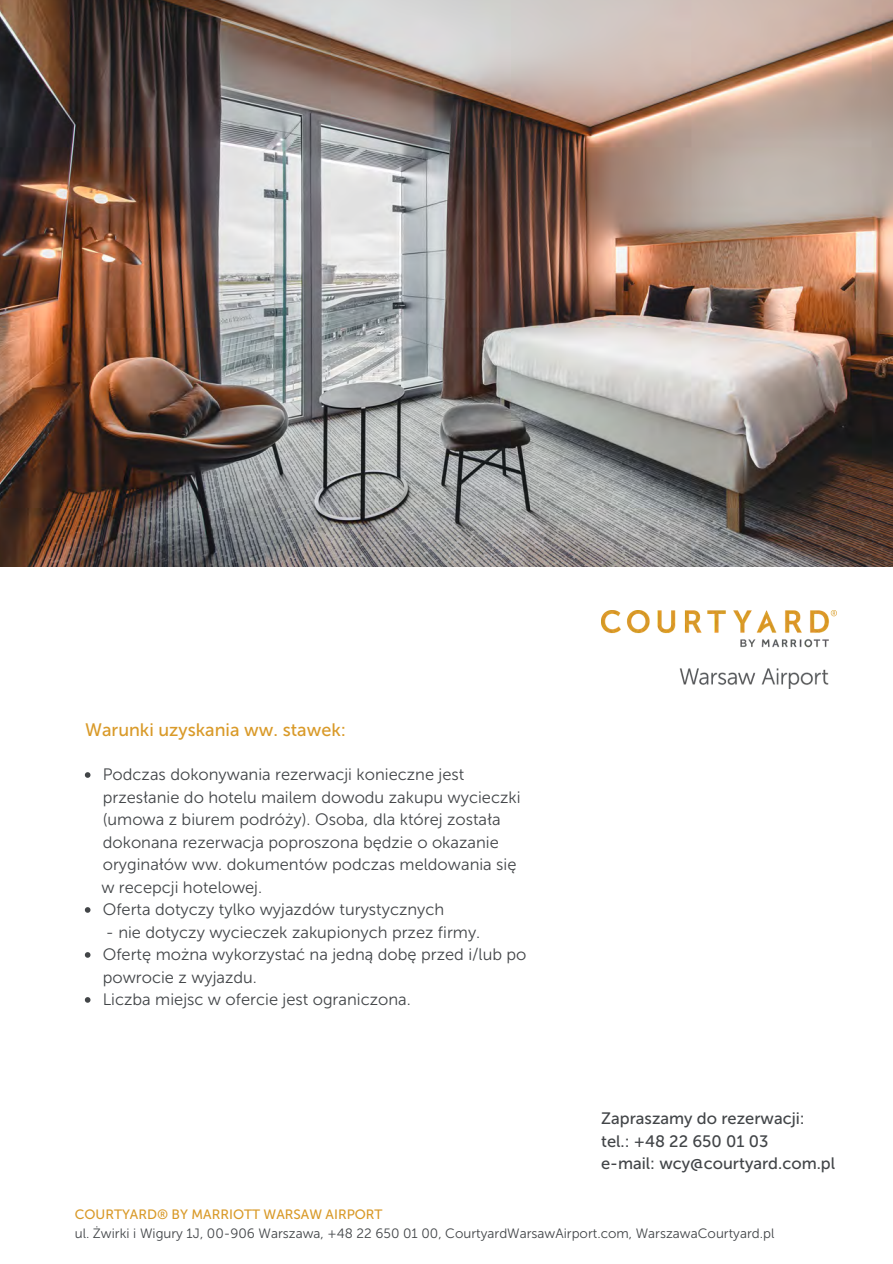
<style>
.page{position:relative;width:893px;height:1264px;background:#fff}
.page>*{position:absolute;margin:0;border:0;box-sizing:border-box;transform-origin:0 0}
.t1{font:18px "Museo Sans 500";color:#d99a29}
.t2{font:16.5px/22.5px "Museo Sans 300";color:#424548}
.t3{font:16.5px/22.5px "Museo Sans 500";color:#424548}
.t4{font:13.5px "Museo Sans 300";color:#424548}
.t5{font:13.5px "Museo Sans 500";color:#d99a29}
</style>
<div class="page">
<img style="left:0;top:0;width:892px;height:567px">
<img style="left:601px;top:610px;width:235px;height:78px">
<svg style="left:85px;top:772px;width:5px;height:5px"></svg>
<svg style="left:85px;top:907px;width:5px;height:5px"></svg>
<svg style="left:85px;top:952px;width:5px;height:5px"></svg>
<svg style="left:85px;top:997px;width:5px;height:5px"></svg>
<p class="t1" style="left:85px;top:719px;width:262px">Warunki uzyskania ww. stawek:</p>
<p class="t2" style="left:103px;top:763px;width:419px">Podczas dokonywania rezerwacji konieczne jest przesłanie do hotelu mailem dowodu zakupu wycieczki (umowa z biurem podróży). Osoba, dla której została dokonana rezerwacja poproszona będzie o okazanie oryginałów ww. dokumentów podczas meldowania się</p>
<p class="t2" style="left:103px;top:898px;width:343px">Oferta dotyczy tylko wyjazdów turystycznych</p>
<p class="t2" style="left:103px;top:943px;width:425px">Ofertę można wykorzystać na jedną dobę przed i/lub po powrocie z wyjazdu.<br>Liczba miejsc w ofercie jest ograniczona.</p>
<p class="t2" style="left:101px;top:875px;width:162px">w recepcji hotelowej.</p>
<p class="t2" style="left:106px;top:920px;width:376px">- nie dotyczy wycieczek zakupionych przez firmy.</p>
<p class="t3" style="left:601px;top:1107px;width:235px">Zapraszamy do rezerwacji: tel.: +48 22 650 01 03<br>e-mail: wcy@courtyard.com.pl</p>
<p class="t5" style="left:75px;top:1206px;width:309px">COURTYARD® BY MARRIOTT WARSAW AIRPORT</p>
<p class="t4" style="left:75px;top:1225px;width:701px">ul. Żwirki i Wigury 1J, 00-906 Warszawa, +48 22 650 01 00, CourtyardWarsawAirport.com, WarszawaCourtyard.pl</p>
</div>
